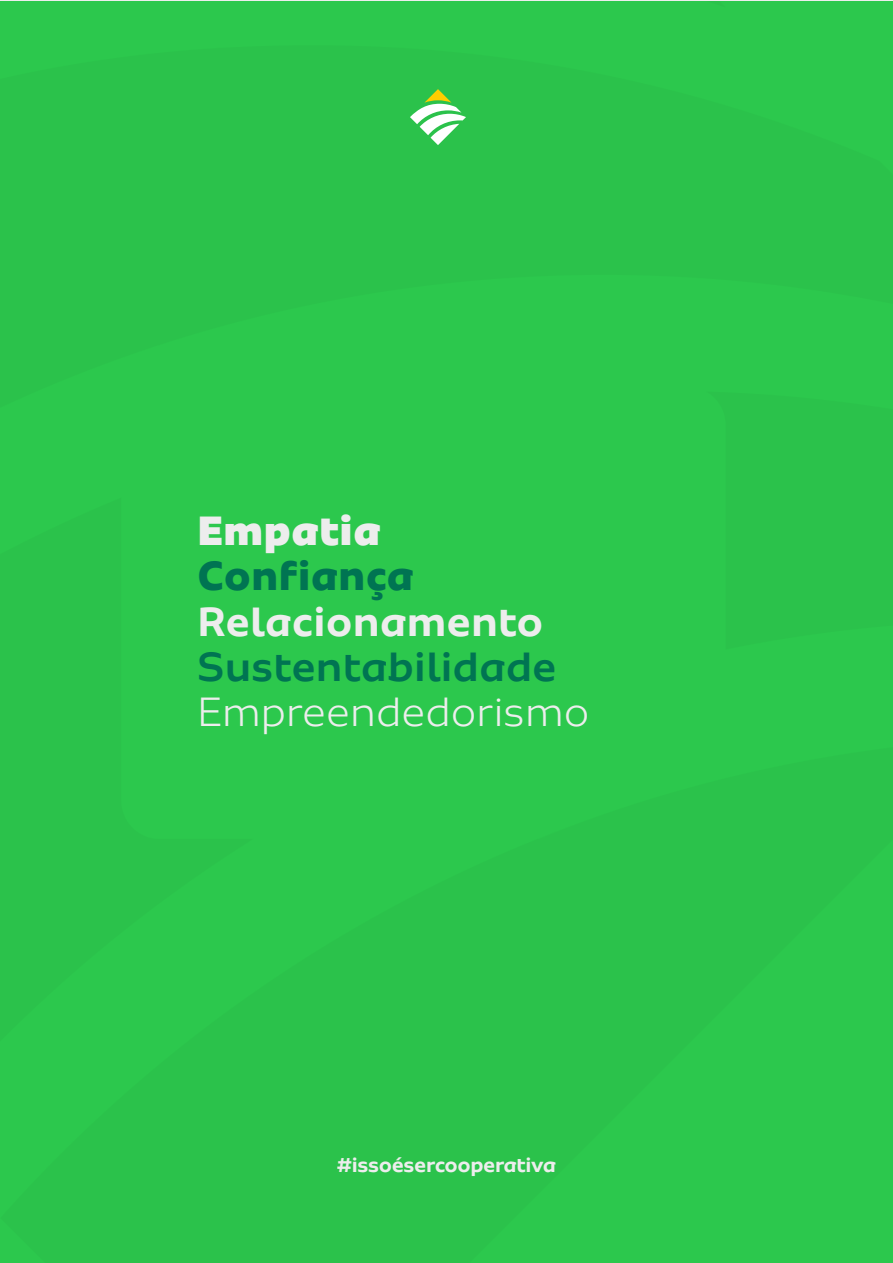
<style>
.page{position:relative;width:893px;height:1263px;background:#fff}
.page>*{position:absolute;margin:0;border:0;box-sizing:border-box;transform-origin:0 0}
.t1{font:500 43.5px "Sua";color:#007452}
.t2{font:300 43.5px "Sua";color:#ededed}
.t3{font:700 43.5px "Sua";color:#ededed}
.t4{font:800 43.5px "Sua";color:#007452}
.t5{font:900 43.5px "Sua";color:#ededed}
.t6{font:700 21.6px "Sua";letter-spacing:-.02em;color:#ededed}
</style>
<div class="page">
<div style="left:0;top:1px;width:892px;height:1262px;background:#2cc84d"></div>
<svg style="left:410px;top:89px;width:56px;height:56px"></svg>
<hr style="left:892px;top:0;width:1px;height:1263px;background:#ededed">
<h1 class="t5" style="left:197px;top:503px;width:185px">Empatia</h1>
<h1 class="t4" style="left:197px;top:549px;width:218px">Confiança</h1>
<h1 class="t3" style="left:197px;top:595px;width:348px">Relacionamento</h1>
<h1 class="t1" style="left:197px;top:641px;width:361px">Sustentabilidade</h1>
<h1 class="t2" style="left:197px;top:688px;width:394px">Empreendedorismo</h1>
<p class="t6" style="left:337px;top:1152px;width:221px">#issoésercooperativa</p>
</div>
